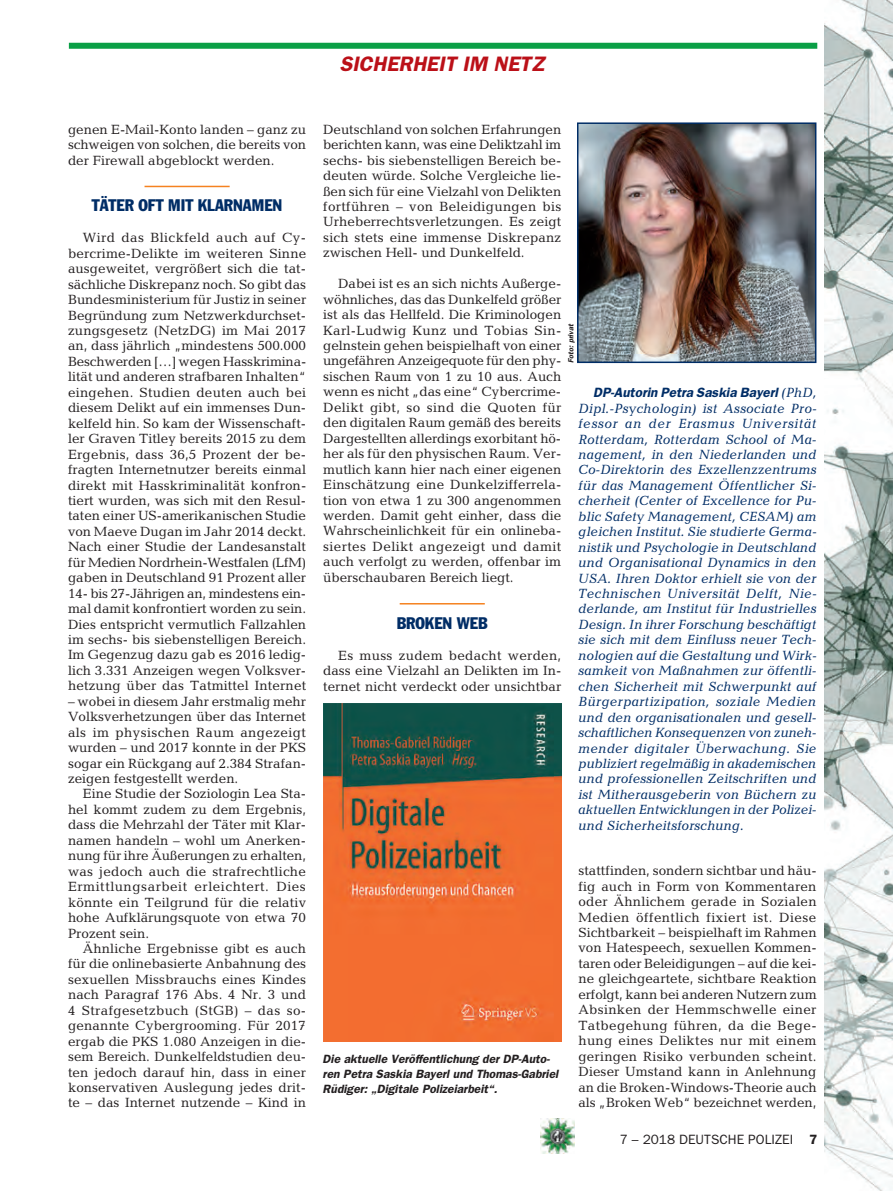
<style>
.page{position:relative;width:893px;height:1191px;background:#fff}
.page>*{position:absolute;margin:0;border:0;box-sizing:border-box;transform-origin:0 0}
.t1{font:italic 600 21px "Franklin Gothic";color:#bb1018}
.t2{font:condensed 16.5px "Franklin Gothic";color:#002d66}
.t3{font:13.5px/15.5px "Candida";color:#231f20;text-align:justify}
.t4{font:italic 13.5px/15.5px "Candida";color:#002d66;text-align:justify}
.t5{font:italic 600 13.5px "Franklin Gothic";color:#002d66}
.t6{font:13.5px "Franklin Gothic";color:#231f20}
.t7{font:italic 600 12px/15px "Franklin Gothic";color:#231f20}
.t8{font:italic 600 7.5px "Franklin Gothic";color:#231f20}
.s1{font-family:"Candida";font-weight:400}
.s2{font-weight:600}
</style>
<div class="page">
<img style="left:540px;top:1118px;width:34px;height:35px">
<div style="left:69px;top:43px;width:748px;height:6px;background:#0a9f46"></div>
<hr style="left:145px;top:186px;width:85px;height:1px;background:#f58220">
<hr style="left:400px;top:603px;width:85px;height:1px;background:#f58220">
<img style="left:580px;top:125px;width:233px;height:235px">
<div style="left:577px;top:122px;width:239px;height:241px;border:2px solid #002d66"></div>
<img style="left:323px;top:704px;width:238px;height:337px">
<img style="left:825px;top:0;width:68px;height:1191px">
<h1 class="t1" style="left:340px;top:51px;width:206px">SICHERHEIT IM NETZ</h1>
<p class="t3" style="left:68px;top:121px;width:240px">genen E-Mail-Konto landen – ganz zu schweigen von solchen, die bereits von der Firewall abgeblockt werden.</p>
<p class="t2" style="left:92px;top:195px;width:192px">TÄTER OFT MIT KLARNAMEN</p>
<p class="t3" style="left:68px;top:230px;width:240px;text-indent:15px">Wird das Blickfeld auch auf Cy&shy;bercrime-Delikte im weiteren Sinne ausgeweitet, vergrößert sich die tat&shy;sächliche Diskrepanz noch. So gibt das Bundesministerium für Justiz in seiner Begründung zum Netzwerkdurchset&shy;zungsgesetz (NetzDG) im Mai 2017 an, dass jährlich „mindestens 500.000<br>Beschwerden […] wegen Hasskrimina&shy;lität und anderen strafbaren Inhalten“ eingehen. Studien deuten auch bei diesem Delikt auf ein immenses Dun&shy;kelfeld hin. So kam der Wissenschaft&shy;ler Graven Titley bereits 2015 zu dem Ergebnis, dass 36,5 Prozent der be&shy;fragten Internetnutzer bereits einmal direkt mit Hasskriminalität konfron&shy;tiert wurden, was sich mit den Resul&shy;taten einer US-amerikanischen Studie von Maeve Dugan im Jahr 2014 deckt.<br>Nach einer Studie der Landesanstalt für Medien Nordrhein-Westfalen (LfM) gaben in Deutschland 91 Prozent aller 14- bis 27-Jährigen an, mindestens ein&shy;mal damit konfrontiert worden zu sein.<br>Dies entspricht vermutlich Fallzahlen im sechs- bis siebenstelligen Bereich.<br>Im Gegenzug dazu gab es 2016 ledig&shy;lich 3.331 Anzeigen wegen Volksver&shy;hetzung über das Tatmittel Internet</p>
<p class="t3" style="left:68px;top:693px;width:240px">– wobei in diesem Jahr erstmalig mehr Volksverhetzungen über das Internet als im physischen Raum angezeigt wurden – und 2017 konnte in der PKS sogar ein Rückgang auf 2.384 Strafan&shy;zeigen festgestellt werden.</p>
<p class="t3" style="left:68px;top:786px;width:240px;text-indent:15px">Eine Studie der Soziologin Lea Sta&shy;hel kommt zudem zu dem Ergebnis, dass die Mehrzahl der Täter mit Klar&shy;namen handeln – wohl um Anerken&shy;nung für ihre Äußerungen zu erhalten, was jedoch auch die strafrechtliche Ermittlungsarbeit erleichtert. Dies könnte ein Teilgrund für die relativ hohe Aufklärungsquote von etwa 70<br>Prozent sein.</p>
<p class="t3" style="left:68px;top:940px;width:240px;text-indent:15px">Ähnliche Ergebnisse gibt es auch für die onlinebasierte Anbahnung des sexuellen Missbrauchs eines Kindes nach Paragraf 176 Abs. 4 Nr. 3 und 4 Strafgesetzbuch (StGB) – das so&shy;genannte Cybergrooming. Für 2017 ergab die PKS 1.080 Anzeigen in die&shy;sem Bereich. Dunkelfeldstudien deu&shy;ten jedoch darauf hin, dass in einer konservativen Auslegung jedes drit&shy;te – das Internet nutzende – Kind in</p>
<p class="t3" style="left:323px;top:121px;width:240px">Deutschland von solchen Erfahrungen berichten kann, was eine Deliktzahl im sechs- bis siebenstelligen Bereich be&shy;deuten würde. Solche Vergleiche lie&shy;ßen sich für eine Vielzahl von Delikten fortführen – von Beleidigungen bis Urheberrechtsverletzungen. Es zeigt sich stets eine immense Diskrepanz zwischen Hell- und Dunkelfeld.</p>
<p class="t3" style="left:323px;top:276px;width:240px;text-indent:15px">Dabei ist es an sich nichts Außerge&shy;wöhnliches, das das Dunkelfeld größer ist als das Hellfeld. Die Kriminologen Karl-Ludwig Kunz und Tobias Sin&shy;gelnstein gehen beispielhaft von einer ungefähren Anzeigequote für den phy&shy;sischen Raum von 1 zu 10 aus. Auch wenn es nicht „das eine“ Cybercrime-Delikt gibt, so sind die Quoten für den digitalen Raum gemäß des bereits Dargestellten allerdings exorbitant hö&shy;her als für den physischen Raum. Ver&shy;mutlich kann hier nach einer eigenen Einschätzung eine Dunkelzifferrela&shy;tion von etwa 1 zu 300 angenommen werden. Damit geht einher, dass die Wahrscheinlichkeit für ein onlineba&shy;siertes Delikt angezeigt und damit auch verfolgt zu werden, offenbar im überschaubaren Bereich liegt.</p>
<p class="t2" style="left:397px;top:612px;width:92px">BROKEN WEB</p>
<p class="t3" style="left:323px;top:647px;width:240px;text-indent:15px">Es muss zudem bedacht werden, dass eine Vielzahl an Delikten im In&shy;ternet nicht verdeckt oder unsichtbar</p>
<p class="t8" style="left:566px;top:363px;width:41px;rotate:-90deg">Foto: privat</p>
<p class="t5" style="left:593px;top:384px;width:225px">DP-Autorin Petra Saskia Bayerl <span class="s1">(PhD,</span></p>
<p class="t4" style="left:578px;top:400px;width:240px">Dipl.-Psychologin) ist Associate Pro&shy;fessor an der Erasmus Universität Rotterdam, Rotterdam School of Ma&shy;nagement, in den Niederlanden und Co-Direktorin des Exzellenzzentrums für das Management Öffentlicher Si&shy;cherheit (Center of Excellence for Pu&shy;blic Safety Management, CESAM) am gleichen Institut. Sie studierte Germa&shy;nistik und Psychologie in Deutschland und Organisational Dynamics in den USA. Ihren Doktor erhielt sie von der Technischen Universität Delft, Nie&shy;derlande, am Institut für Industrielles Design. In ihrer Forschung beschäftigt sie sich mit dem Einfluss neuer Tech&shy;nologien auf die Gestaltung und Wirk&shy;samkeit von Maßnahmen zur öffentli&shy;chen Sicherheit mit Schwerpunkt auf Bürgerpartizipation, soziale Medien und den organisationalen und gesell&shy;schaftlichen Konsequenzen von zuneh&shy;mender digitaler Überwachung. Sie publiziert regelmäßig in akademischen und professionellen Zeitschriften und ist Mitherausgeberin von Büchern zu aktuellen Entwicklungen in der Polizei&shy;und Sicherheitsforschung.</p>
<p class="t7" style="left:323px;top:1051px;width:237px">Die aktuelle Veröffentlichung der DP-Auto&shy;ren Petra Saskia Bayerl und Thomas-Gabriel<br>Rüdiger: „Digitale Polizeiarbeit“.</p>
<p class="t3" style="left:578px;top:863px;width:240px">stattfinden, sondern sichtbar und häu&shy;fig auch in Form von Kommentaren oder Ähnlichem gerade in Sozialen Medien öffentlich fixiert ist. Diese Sichtbarkeit – beispielhaft im Rahmen von Hatespeech, sexuellen Kommen&shy;taren oder Beleidigungen – auf die kei&shy;ne gleichgeartete, sichtbare Reaktion erfolgt, kann bei anderen Nutzern zum Absinken der Hemmschwelle einer Tatbegehung führen, da die Bege&shy;hung eines Deliktes nur mit einem geringen Risiko verbunden scheint.<br>Dieser Umstand kann in Anlehnung an die Broken-Windows-Theorie auch als „Broken Web“ bezeichnet werden,</p>
<p class="t6" style="left:620px;top:1131px;width:199px">7 – 2018 DEUTSCHE POLIZEI <span class="s2">7</span></p>
</div>
